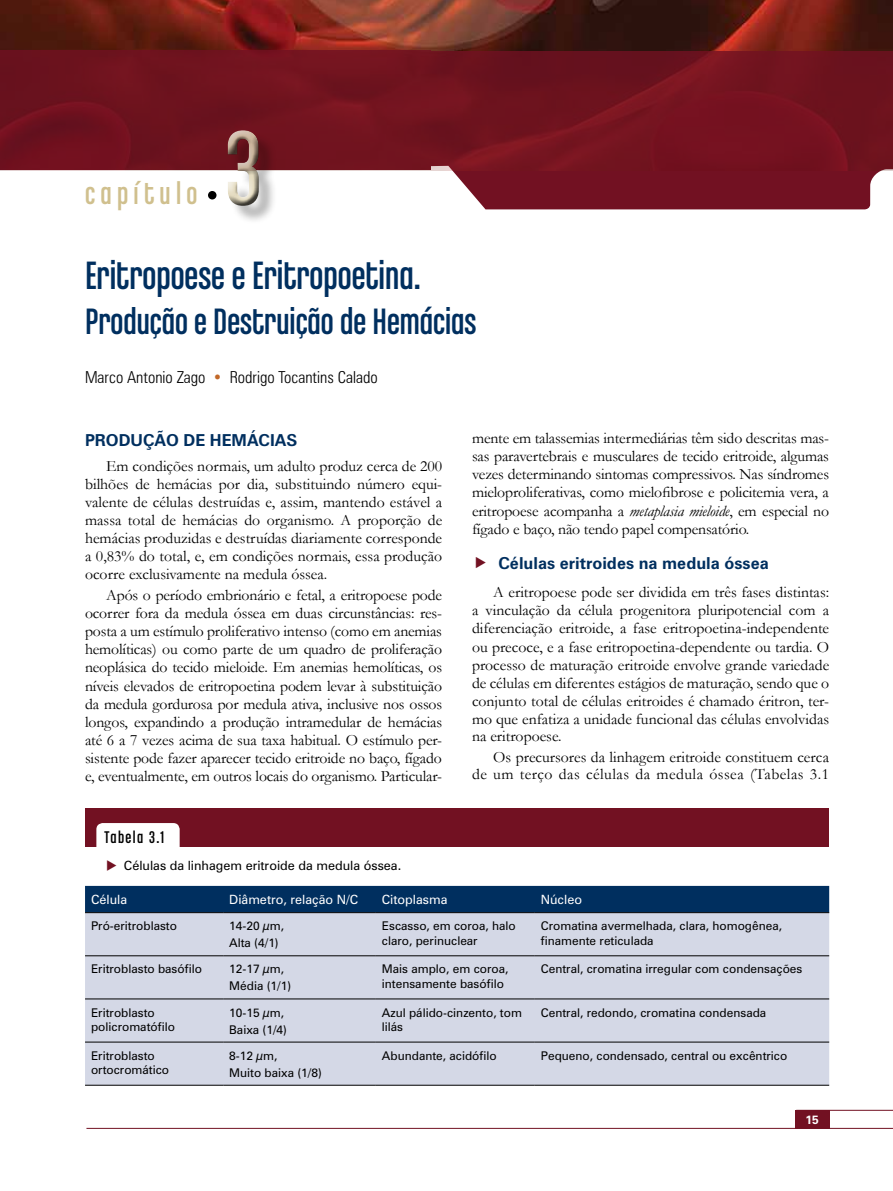
<style>
.page{position:relative;width:893px;height:1191px;background:#fff}
.page>*{position:absolute;margin:0;border:0;box-sizing:border-box;transform-origin:0 0}
.t1{font:112.95px "Chalet Comprime Cologne Eighty";color:#e4dbc0}
.t2{font:42px "Chalet Comprime Cologne Eighty";color:#002f5f}
.t3{font:39px "Chalet Comprime Cologne Eighty";color:#002f5f}
.t4{font:33px "Chalet Comprime Cologne Eighty";letter-spacing:.16em;color:#d0c08e}
.t5{font:18px "Chalet Comprime Cologne Eighty";letter-spacing:.08em;color:#000}
.t6{font:700 16.5px "Zurich BT";color:#002f5f}
.t7{font:300 condensed 16.5px "Zurich BT";color:#000}
.t8{font:15.75px/18.1px "Garamond";color:#000;text-align:justify}
.t9{font:12.75px "Zurich BT";color:#000}
.t10{font:12.75px "Zurich BT";color:#fff}
.t11{font:12px/14.4px "Zurich BT";color:#000}
.t12{font:700 12px "Zurich BT";color:#fff}
.s1{color:#c26828}
.s2{font-style:italic}
.s3{color:#721122}
</style>
<div class="page">
<svg style="left:1px;top:170px;width:892px;height:40px"></svg>
<img style="left:0;top:0;width:893px;height:43px">
<div style="left:230px;top:133px;width:47px;height:91px;background:#000;opacity:.3"></div>
<div style="left:219px;top:130px;width:51px;height:86px;background:#000;opacity:.75"></div>
<img style="left:0;top:43px;width:893px;height:127px">
<div style="left:208px;top:191px;width:8px;height:8px;background:#000;border-radius:50%"></div>
<div style="left:795px;top:1110px;width:34px;height:18px;background:#721122"></div>
<hr style="left:86px;top:1128px;width:807px;height:1px;background:#721122">
<hr style="left:796px;top:1110px;width:97px;height:1px;background:#721122">
<div style="left:86px;top:808px;width:743px;height:38px;background:#721122"></div>
<div style="left:96px;top:823px;width:84px;height:24px;background:#fff"></div>
<div style="left:85px;top:886px;width:744px;height:26px;background:#002f5f"></div>
<div style="left:85px;top:913px;width:744px;height:171px;background:#d4d8e6"></div>
<hr style="left:85px;top:955px;width:138px;height:1px;background:#000">
<hr style="left:223px;top:955px;width:153px;height:1px;background:#000">
<hr style="left:376px;top:955px;width:159px;height:1px;background:#000">
<hr style="left:535px;top:955px;width:294px;height:1px;background:#000">
<hr style="left:85px;top:998px;width:138px;height:1px;background:#000">
<hr style="left:223px;top:998px;width:153px;height:1px;background:#000">
<hr style="left:376px;top:998px;width:159px;height:1px;background:#000">
<hr style="left:535px;top:998px;width:294px;height:1px;background:#000">
<hr style="left:85px;top:1041px;width:138px;height:1px;background:#000">
<hr style="left:223px;top:1041px;width:153px;height:1px;background:#000">
<hr style="left:376px;top:1041px;width:159px;height:1px;background:#000">
<hr style="left:535px;top:1041px;width:294px;height:1px;background:#000">
<hr style="left:85px;top:1084px;width:138px;height:1px;background:#000">
<hr style="left:223px;top:1084px;width:153px;height:1px;background:#000">
<hr style="left:376px;top:1084px;width:159px;height:1px;background:#000">
<hr style="left:535px;top:1084px;width:294px;height:1px;background:#000">
<hr style="left:85px;top:912px;width:138px;height:1px;background:#000">
<hr style="left:223px;top:912px;width:153px;height:1px;background:#000">
<hr style="left:376px;top:912px;width:159px;height:1px;background:#000">
<hr style="left:535px;top:912px;width:294px;height:1px;background:#000">
<h3 class="t4" style="left:85px;top:175px;width:114px">capítulo</h3>
<h1 class="t1" style="left:225px;top:106px;width:38px">3</h1>
<h2 class="t2" style="left:85px;top:252px;width:337px">Eritropoese e Eritropoetina.</h2>
<h3 class="t3" style="left:85px;top:300px;width:393px">Produção e Destruição de Hemácias</h3>
<p class="t7" style="left:85px;top:367px;width:294px">Marco Antonio Zago <span class="s1">•</span> Rodrigo Tocantins Calado</p>
<p class="t6" style="left:85px;top:430px;width:214px">Produção de Hemácias</p>
<p class="t8" style="left:85px;top:456px;width:359px;text-indent:21px">Em condições normais, um adulto produz cerca de 200 bilhões de hemácias por dia, substituindo número equi&shy;valente de células destruídas e, assim, mantendo estável a massa total de hemácias do organismo. A proporção de hemácias produzidas e destruídas diariamente corresponde a 0,83% do total, e, em condições normais, essa produção ocorre exclusivamente na medula óssea.</p>
<p class="t8" style="left:85px;top:585px;width:359px;text-indent:21px">Após o período embrionário e fetal, a eritropoese pode ocorrer fora da medula óssea em duas circunstâncias: res&shy;posta a um estímulo proliferativo intenso (como em anemias hemolíticas) ou como parte de um quadro de proliferação neoplásica do tecido mieloide. Em anemias hemolíticas, os níveis elevados de eritropoetina podem levar à substituição da medula gordurosa por medula ativa, inclusive nos ossos longos, expandindo a produção intramedular de hemácias até 6 a 7 vezes acima de sua taxa habitual. O estímulo per&shy;sistente pode fazer aparecer tecido eritroide no baço, fígado e, eventualmente, em outros locais do organismo. Particular-</p>
<p class="t8" style="left:472px;top:429px;width:359px">mente em talassemias intermediárias têm sido descritas mas&shy;sas paravertebrais e musculares de tecido eritroide, algumas vezes determinando sintomas compressivos. Nas síndromes mieloproliferativas, como mielofibrose e policitemia vera, a eritropoese acompanha a <span class="s2">metaplasia mieloide</span>, em especial no fígado e baço, não tendo papel compensatório.</p>
<p class="t6" style="left:498px;top:553px;width:272px">Células eritroides na medula óssea</p>
<p class="t8" style="left:472px;top:583px;width:359px;text-indent:21px">A eritropoese pode ser dividida em três fases distintas: a vinculação da célula progenitora pluripotencial com a diferenciação eritroide, a fase eritropoetina-independente ou precoce, e a fase eritropoetina-dependente ou tardia. O processo de maturação eritroide envolve grande variedade de células em diferentes estágios de maturação, sendo que o conjunto total de células eritroides é chamado éritron, ter&shy;mo que enfatiza a unidade funcional das células envolvidas na eritropoese.</p>
<p class="t8" style="left:472px;top:747px;width:359px;line-height:17.7px;text-align:right">Os precursores da linhagem eritroide constituem cerca<br>de um terço das células da medula óssea (Tabelas 3.1</p>
<p class="t5" style="left:105px;top:827px;width:61px">Tabela 3.1</p>
<p class="t9" style="left:106px;top:858px;width:296px"><span class="s3">◆</span> Células da linhagem eritroide da medula óssea.</p>
<p class="t10" style="left:91px;top:892px;width:38px">Célula</p>
<p class="t10" style="left:229px;top:892px;width:131px">Diâmetro, relação N/C</p>
<p class="t10" style="left:382px;top:892px;width:67px">Citoplasma</p>
<p class="t10" style="left:541px;top:892px;width:43px">Núcleo</p>
<p class="t11" style="left:91px;top:918px;width:87px">Pró-eritroblasto</p>
<p class="t11" style="left:229px;top:917px;width:56px;line-height:17px">14-20 µm,<br>Alta (4/1)</p>
<p class="t11" style="left:382px;top:918px;width:135px">Escasso, em coroa, halo claro, perinuclear</p>
<p class="t11" style="left:541px;top:918px;width:243px">Cromatina avermelhada, clara, homogênea, finamente reticulada</p>
<p class="t11" style="left:91px;top:962px;width:112px">Eritroblasto basófilo</p>
<p class="t11" style="left:229px;top:960px;width:63px;line-height:17px">12-17 µm,<br>Média (1/1)</p>
<p class="t11" style="left:382px;top:962px;width:128px">Mais amplo, em coroa, intensamente basófilo</p>
<p class="t11" style="left:541px;top:962px;width:263px">Central, cromatina irregular com condensações</p>
<p class="t11" style="left:91px;top:1005px;width:85px">Eritroblasto policromatófilo</p>
<p class="t11" style="left:229px;top:1003px;width:59px;line-height:17px">10-15 µm,<br>Baixa (1/4)</p>
<p class="t11" style="left:382px;top:1005px;width:142px">Azul pálido-cinzento, tom lilás</p>
<p class="t11" style="left:541px;top:1005px;width:227px">Central, redondo, cromatina condensada</p>
<p class="t11" style="left:91px;top:1048px;width:80px">Eritroblasto ortocromático</p>
<p class="t11" style="left:229px;top:1047px;width:94px;line-height:17px">8-12 µm,<br>Muito baixa (1/8)</p>
<p class="t11" style="left:382px;top:1048px;width:116px">Abundante, acidófilo</p>
<p class="t11" style="left:541px;top:1048px;width:248px">Pequeno, condensado, central ou excêntrico</p>
<p class="t12" style="left:805px;top:1112px;width:15px">15</p>
</div>
